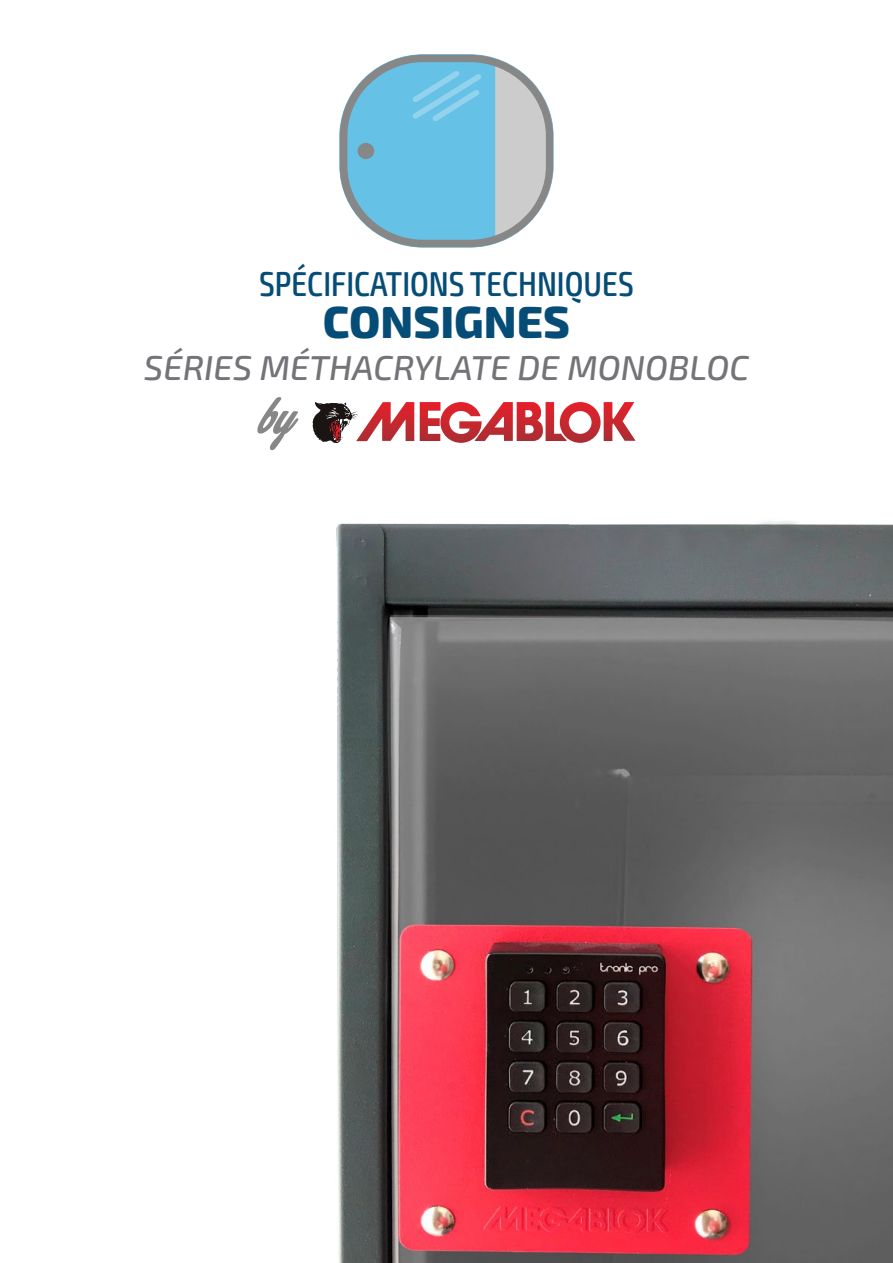
<style>
.page{position:relative;width:893px;height:1263px;background:#fff}
.page>*{position:absolute;margin:0;border:0;box-sizing:border-box;transform-origin:0 0}
.t1{font:800 45px "Exo 2";color:#054d76}
.t2{font:italic 500 34.5px "Exo 2";color:#737378}
.t3{font:500 condensed 34.5px "Exo 2";color:#054d76}
</style>
<div class="page">
<img style="left:336px;top:521px;width:557px;height:742px">
<svg style="left:339px;top:54px;width:215px;height:193px;background:#91c5db"></svg>
<svg style="left:420px;top:402px;width:216px;height:41px"></svg>
<svg style="left:312px;top:402px;width:102px;height:42px"></svg>
<svg style="left:257px;top:397px;width:41px;height:53px"></svg>
<p class="t3" style="left:259px;top:264px;width:376px">SPÉCIFICATIONS TECHNIQUES</p>
<h1 class="t1" style="left:323px;top:295px;width:249px">CONSIGNES</h1>
<p class="t2" style="left:144px;top:347px;width:606px">SÉRIES MÉTHACRYLATE DE MONOBLOC</p>
</div>
